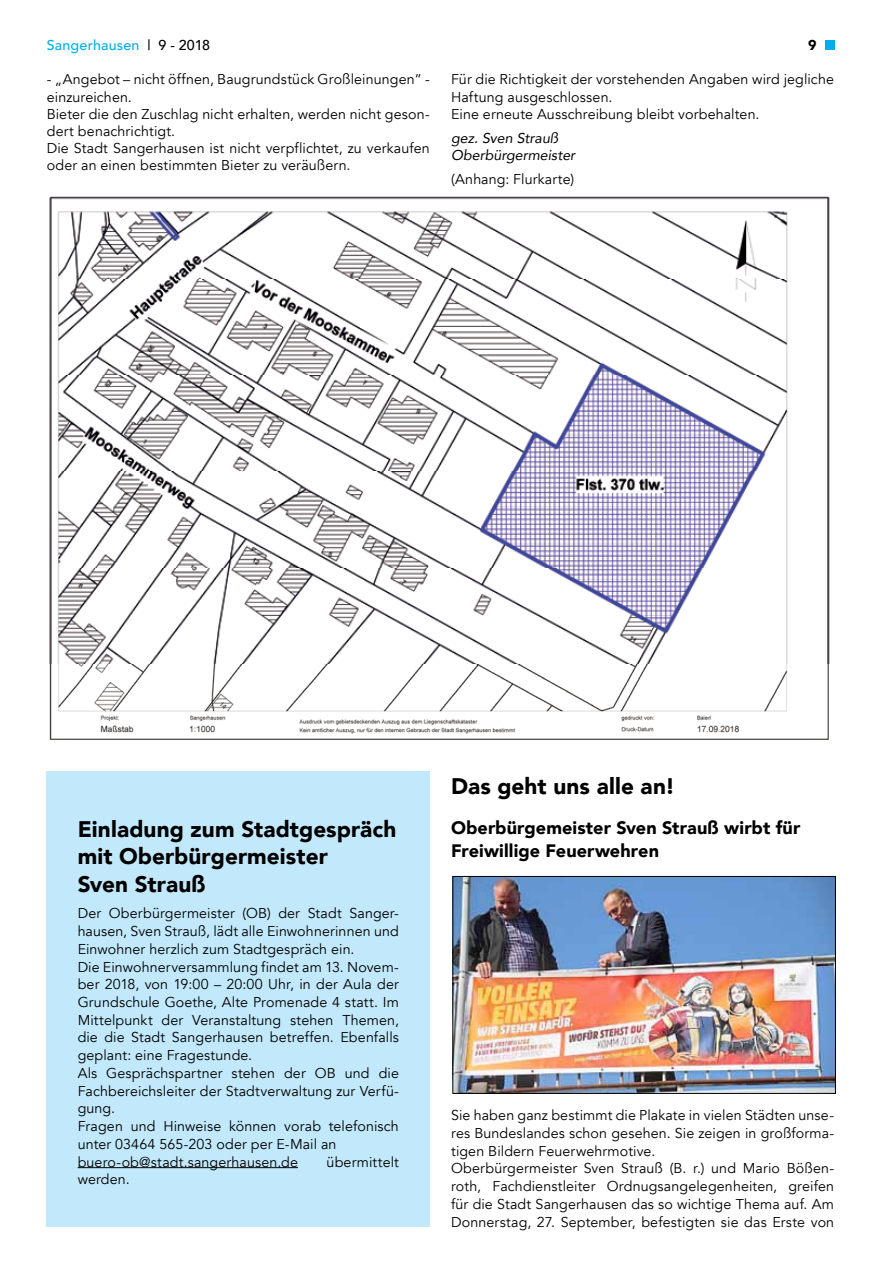
<style>
.page{position:relative;width:881px;height:1263px;background:#fff}
.page>*{position:absolute;margin:0;border:0;box-sizing:border-box;transform-origin:0 0}
.t1{font:900 22.5px/27.6px "Avenir";letter-spacing:.005em;color:#000}
.t2{font:900 18px/23px "Avenir";letter-spacing:.005em;color:#000}
.t3{font:14.25px/17.7px "Avenir";letter-spacing:.01em;color:#000}
.t4{font:italic 14.25px/17.1px "Avenir";color:#000}
.t5{font:500 14.25px "Avenir";letter-spacing:.01em;color:#00afea}
.t6{font:900 14.25px "Avenir";color:#000}
.s1{color:#000}
</style>
<div class="page">
<div style="left:824px;top:40px;width:9px;height:9px;background:#00afea"></div>
<img style="left:49px;top:196px;width:781px;height:544px">
<div style="left:47px;top:772px;width:382px;height:455px;background:#c2e9fb"></div>
<hr style="left:78px;top:1167px;width:220px;height:1px;background:#000">
<img style="left:454px;top:878px;width:379px;height:214px">
<div style="left:452px;top:876px;width:383px;height:218px;border:1px solid #000"></div>
<p class="t5" style="left:47px;top:33px;width:165px">Sangerhausen <span class="s1">| 9 - 2018</span></p>
<p class="t6" style="left:808px;top:33px;width:10px">9</p>
<p class="t3" style="left:47px;top:71px;width:384px;line-height:17.1px">- „Angebot – nicht öffnen, Baugrundstück Großleinungen“ - einzureichen.<br>Bieter die den Zuschlag nicht erhalten, werden nicht geson&shy;dert benachrichtigt.<br>Die Stadt Sangerhausen ist nicht verpflichtet, zu verkaufen oder an einen bestimmten Bieter zu veräußern.</p>
<p class="t3" style="left:451px;top:71px;width:384px;line-height:17.1px">Für die Richtigkeit der vorstehenden Angaben wird jegliche<br>Haftung ausgeschlossen.<br>Eine erneute Ausschreibung bleibt vorbehalten.</p>
<p class="t4" style="left:451px;top:129px;width:126px">gez. Sven Strauß<br>Oberbürgermeister</p>
<p class="t3" style="left:451px;top:171px;width:124px">(Anhang: Flurkarte)</p>
<h1 class="t1" style="left:78px;top:815px;width:320px">Einladung zum Stadtgespräch mit Oberbürgermeister<br>Sven Strauß</h1>
<p class="t3" style="left:78px;top:905px;width:323px">Der Oberbürgermeister (OB) der Stadt Sanger&shy;hausen, Sven Strauß, lädt alle Einwohnerinnen und Einwohner herzlich zum Stadtgespräch ein.<br>Die Einwohnerversammlung findet am 13. Novem&shy;ber 2018, von 19:00 – 20:00 Uhr, in der Aula der Grundschule Goethe, Alte Promenade 4 statt. Im Mittelpunkt der Veranstaltung stehen Themen, die die Stadt Sangerhausen betreffen. Ebenfalls geplant: eine Fragestunde.<br>Als Gesprächspartner stehen der OB und die Fachbereichsleiter der Stadtverwaltung zur Verfü&shy;gung.<br>Fragen und Hinweise können vorab telefonisch unter 03464 565-203 oder per E-Mail an buero-ob@stadt.sangerhausen.de</p>
<p class="t3" style="left:326px;top:1153px;width:74px">übermittelt</p>
<p class="t3" style="left:78px;top:1171px;width:54px">werden.</p>
<h1 class="t1" style="left:451px;top:772px;width:225px">Das geht uns alle an!</h1>
<p class="t2" style="left:451px;top:816px;width:350px">Oberbürgemeister Sven Strauß wirbt für<br>Freiwillige Feuerwehren</p>
<p class="t3" style="left:451px;top:1106px;width:384px">Sie haben ganz bestimmt die Plakate in vielen Städten unse&shy;res Bundeslandes schon gesehen. Sie zeigen in großforma&shy;tigen Bildern Feuerwehrmotive.<br>Oberbürgermeister Sven Strauß (B. r.) und Mario Bößen&shy;roth, Fachdienstleiter Ordnugsangelegenheiten, greifen für die Stadt Sangerhausen das so wichtige Thema auf. Am Donnerstag, 27. September, befestigten sie das Erste von</p>
</div>
